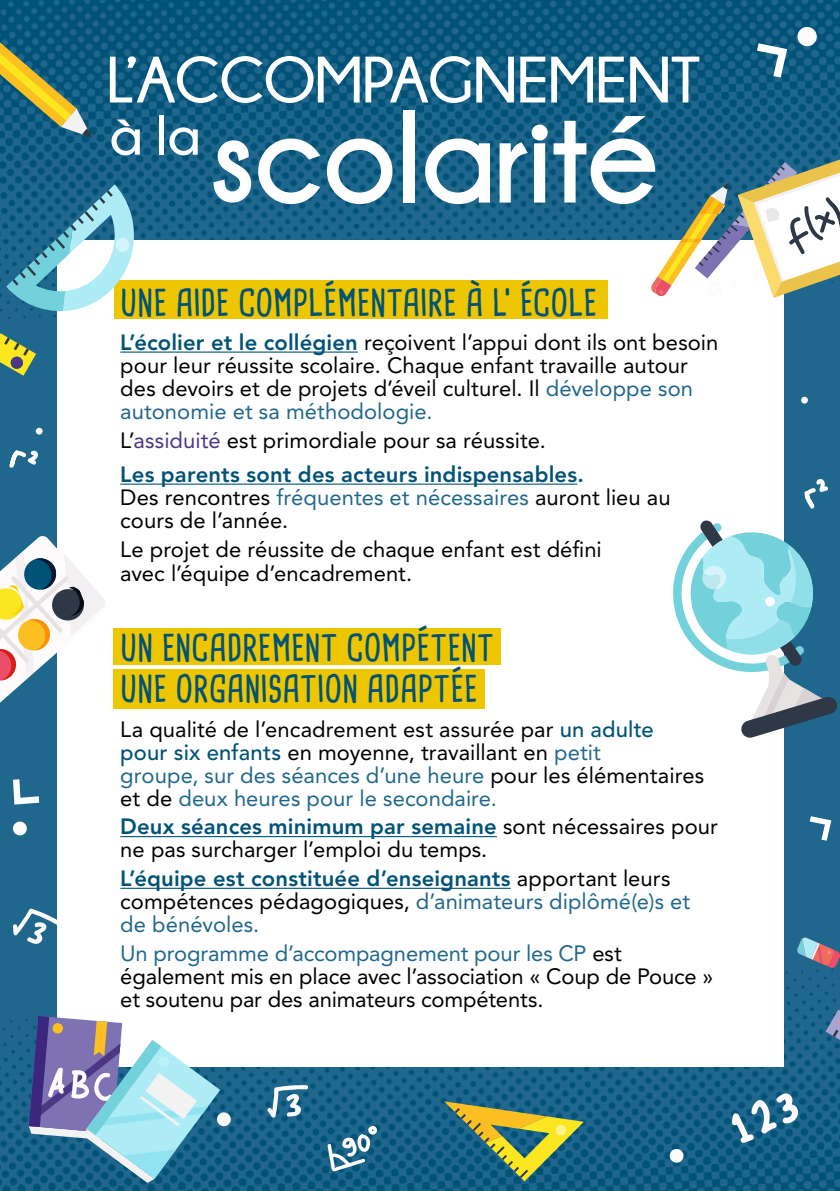
<style>
.page{position:relative;width:840px;height:1191px;background:#fff}
.page>*{position:absolute;margin:0;border:0;box-sizing:border-box;transform-origin:0 0}
.t1{font:135.6px "Champagne&Limousines Thick";letter-spacing:-.01em;color:#fff}
.t2{font:700 65.2px "Champagne&Limousines";letter-spacing:-.01em;color:#fff}
.t3{font:700 56.4px "Champagne&Limousines";color:#fff}
.t4{font:700 36px/41.6px "Cardenio Modern";letter-spacing:-.015em;color:#005277}
.t5{font:22px/23px "Avenir LT Std";color:#000}
.t6{font:800 22px/34.4px "Avenir LT Std";letter-spacing:.01em;color:#005277}
.s1{font-weight:800;color:#005277}
.s2{color:#20678e}
.s3{font-weight:400;color:#000}
.s4{font-weight:400;color:#4c3786}
.s5{font-weight:500;color:#005277}
</style>
<div class="page">
<div style="left:0;top:0;width:839px;height:1191px;background:#20678e"></div>
<img style="left:0;top:967px;width:839px;height:224px">
<img style="left:0;top:0;width:839px;height:320px">
<svg style="left:825px;top:1009px;width:14px;height:30px"></svg>
<div style="left:57px;top:241px;width:725px;height:825px;background:#fff"></div>
<div style="left:114px;top:281px;width:493px;height:38px;background:#eec600"></div>
<div style="left:113px;top:628px;width:387px;height:36px;background:#eec600"></div>
<div style="left:113px;top:669px;width:371px;height:40px;background:#eec600"></div>
<hr style="left:120px;top:351px;width:237px;height:2px;background:#005277">
<hr style="left:120px;top:483px;width:457px;height:2px;background:#005277">
<hr style="left:120px;top:836px;width:376px;height:1px;background:#005277">
<hr style="left:120px;top:887px;width:390px;height:2px;background:#005277">
<svg style="left:673px;top:520px;width:164px;height:218px"></svg>
<svg style="left:804px;top:478px;width:24px;height:31px"></svg>
<svg style="left:6px;top:184px;width:136px;height:128px"></svg>
<svg style="left:0;top:536px;width:105px;height:167px"></svg>
<svg style="left:444px;top:1101px;width:139px;height:80px"></svg>
<svg style="left:0;top:42px;width:92px;height:96px"></svg>
<svg style="left:327px;top:1125px;width:50px;height:46px"></svg>
<svg style="left:0;top:333px;width:36px;height:43px"></svg>
<svg style="left:796px;top:937px;width:43px;height:31px"></svg>
<svg style="left:13px;top:821px;width:14px;height:14px"></svg>
<svg style="left:9px;top:450px;width:29px;height:18px"></svg>
<svg style="left:801px;top:397px;width:6px;height:6px"></svg>
<svg style="left:731px;top:1091px;width:67px;height:53px"></svg>
<svg style="left:29px;top:1016px;width:202px;height:166px"></svg>
<svg style="left:13px;top:779px;width:26px;height:25px"></svg>
<svg style="left:756px;top:43px;width:30px;height:34px"></svg>
<svg style="left:797px;top:27px;width:19px;height:19px"></svg>
<svg style="left:36px;top:428px;width:7px;height:6px"></svg>
<svg style="left:650px;top:159px;width:189px;height:139px"></svg>
<svg style="left:809px;top:816px;width:21px;height:24px"></svg>
<svg style="left:669px;top:1148px;width:14px;height:14px"></svg>
<svg style="left:266px;top:1084px;width:42px;height:34px"></svg>
<svg style="left:13px;top:908px;width:44px;height:36px"></svg>
<svg style="left:764px;top:596px;width:10px;height:10px"></svg>
<h2 class="t2" style="left:106px;top:44px;width:595px">L’ACCOMPAGNEMENT</h2>
<h3 class="t3" style="left:109px;top:104px;width:92px">à la</h3>
<h1 class="t1" style="left:210px;top:80px;width:449px">scolarité</h1>
<h3 class="t4" style="left:120px;top:281px;width:478px">UNE AIDE COMPLÉMENTAIRE À L’ ÉCOLE</h3>
<p class="t5" style="left:120px;top:331px;width:599px"><span class="s1">L’écolier et le collégien</span> reçoivent l’appui dont ils ont besoin pour leur réussite scolaire. Chaque enfant travaille autour des devoirs et de projets d’éveil culturel. Il <span class="s2">développe son autonomie et sa méthodologie.</span></p>
<p class="t6" style="left:120px;top:423px;width:465px"><span class="s3">L’</span><span class="s4">assiduité</span> <span class="s3">est primordiale pour sa réussite.<br></span>Les parents sont des acteurs indispensables.</p>
<p class="t5" style="left:120px;top:486px;width:551px">Des rencontres <span class="s2">fréquentes et nécessaires</span> auront lieu au cours de l’année.</p>
<p class="t5" style="left:120px;top:537px;width:483px;line-height:24px">Le projet de réussite de chaque enfant est défini avec l’équipe d’encadrement.</p>
<h3 class="t4" style="left:120px;top:626px;width:375px">UN ENCADREMENT COMPÉTENT<br>UNE ORGANISATION ADAPTÉE</h3>
<p class="t5" style="left:120px;top:717px;width:585px">La qualité de l’encadrement est assurée par <span class="s5">un adulte pour six enfants</span> en moyenne, travaillant en <span class="s2">petit<br>groupe, sur des séances d’une heure</span> pour les élémentaires et de <span class="s2">deux heures pour le secondaire.</span></p>
<p class="t5" style="left:120px;top:815px;width:598px"><span class="s1">Deux séances minimum par semaine</span> sont nécessaires pour ne pas surcharger l’emploi du temps.</p>
<p class="t5" style="left:120px;top:867px;width:571px"><span class="s1">L’équipe est constituée d’enseignants</span> apportant leurs compétences pédagogiques, <span class="s2">d’animateurs diplômé(e)s et de bénévoles.</span></p>
<p class="t5" style="left:120px;top:941px;width:594px"><span class="s2">Un programme d’accompagnement pour les CP</span> est également mis en place avec l’association « Coup de Pouce » et soutenu par des animateurs compétents.</p>
</div>
